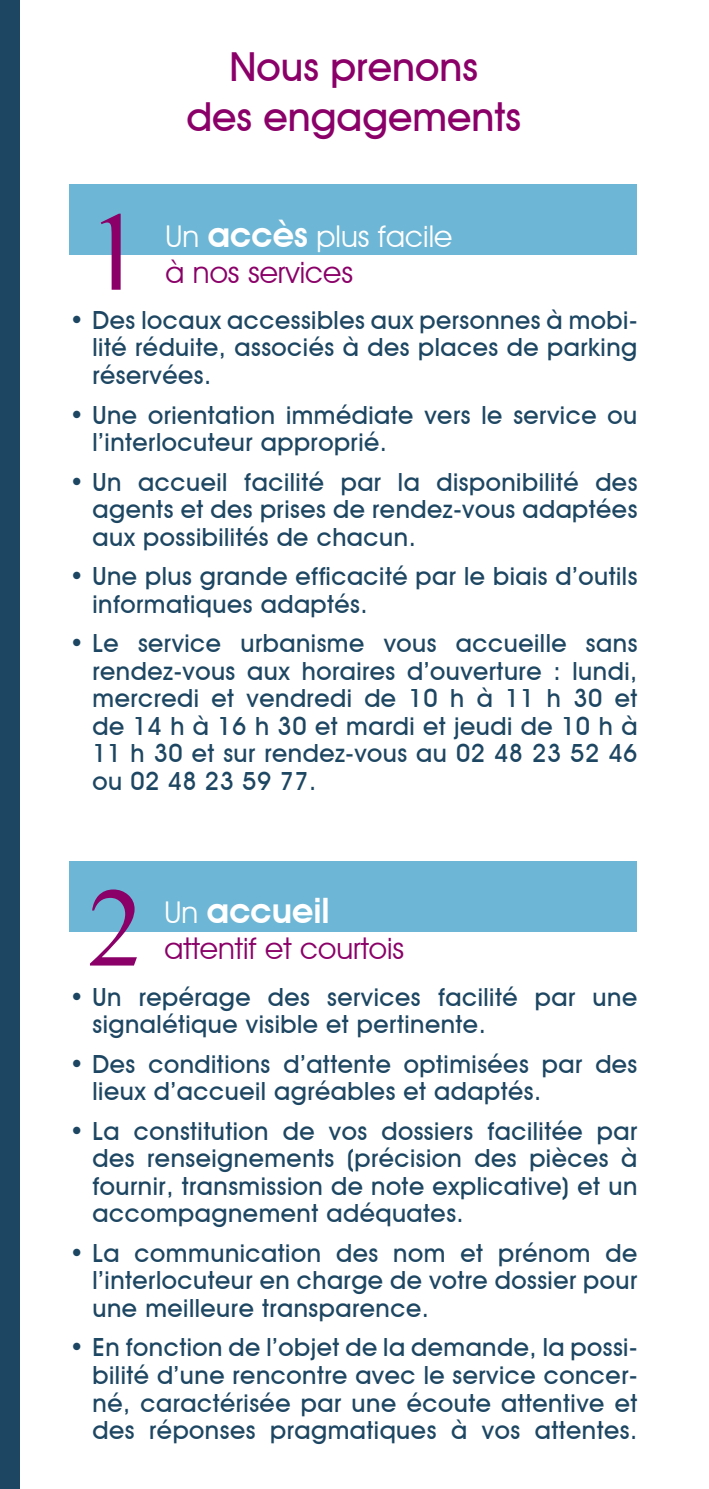
<style>
.page{position:relative;width:709px;height:1489px;background:#fff}
.page>*{position:absolute;margin:0;border:0;box-sizing:border-box;transform-origin:0 0}
.t1{font:112.5px "Times Sans Serif";color:#8a0068}
.t2{font:500 40px/50px "Avant Garde IT Cby BT";color:#8a0068;text-align:center}
.t3{font:600 35px "Avant Garde IT Cby BT";color:#fff}
.t4{font:30px "Avant Garde IT Cby BT";color:#8a0068}
.t5{font:30px "Avant Garde IT Cby BT";color:#fff}
.t6{font:500 25px/27.5px "Avant Garde IT Cby BT";letter-spacing:.02em;color:#1d4662;text-align:justify}
.s1{font-weight:600;font-size:35px}
.s2{font-weight:400;font-size:30px}
</style>
<div class="page">
<div style="left:0;top:0;width:20px;height:1488px;background:#1d4662"></div>
<div style="left:70px;top:184px;width:567px;height:71px;background:#6eb6d5"></div>
<div style="left:70px;top:861px;width:567px;height:70px;background:#6eb6d5"></div>
<h1 class="t1" style="left:88px;top:176px;width:58px">1</h1>
<h2 class="t2" style="left:186px;top:41px;width:336px">Nous prenons<br>des engagements</h2>
<p class="t5" style="left:165px;top:218px;width:288px">Un <span class="s1">accès</span> plus facile</p>
<p class="t4" style="left:165px;top:254px;width:189px">à nos services</p>
<p class="t6" style="left:92px;top:306px;width:546px;text-indent:-23px">• Des locaux accessibles aux personnes à mobi&shy;lité réduite, associés à des places de parking réservées.</p>
<p class="t6" style="left:92px;top:401px;width:546px;text-indent:-23px">• Une orientation immédiate vers le service ou l’interlocuteur approprié.</p>
<p class="t6" style="left:92px;top:468px;width:546px;text-indent:-23px">• Un accueil facilité par la disponibilité des agents et des prises de rendez-vous adaptées aux possibilités de chacun.</p>
<p class="t6" style="left:92px;top:562px;width:546px;text-indent:-23px">• Une plus grande efficacité par le biais d’outils informatiques adaptés.</p>
<p class="t6" style="left:92px;top:629px;width:546px;text-indent:-23px">• Le service urbanisme vous accueille sans rendez-vous aux horaires d’ouverture : lundi, mercredi et vendredi de 10 h à 11 h 30 et de 14 h à 16 h 30 et mardi et jeudi de 10 h à 11 h 30 et sur rendez-vous au 02 48 23 52 46 ou 02 48 23 59 77.</p>
<h1 class="t1" style="left:88px;top:852px;width:58px">2</h1>
<h3 class="t3" style="left:165px;top:889px;width:167px"><span class="s2">Un</span> accueil</h3>
<p class="t4" style="left:165px;top:930px;width:241px">attentif et courtois</p>
<p class="t6" style="left:92px;top:982px;width:546px;text-indent:-23px">• Un repérage des services facilité par une signalétique visible et pertinente.</p>
<p class="t6" style="left:92px;top:1049px;width:546px;text-indent:-23px">• Des conditions d’attente optimisées par des lieux d’accueil agréables et adaptés.</p>
<p class="t6" style="left:92px;top:1116px;width:546px;text-indent:-23px">• La constitution de vos dossiers facilitée par des renseignements (précision des pièces à fournir, transmission de note explicative) et un accompagnement adéquates.</p>
<p class="t6" style="left:92px;top:1238px;width:546px;text-indent:-23px">• La communication des nom et prénom de l’interlocuteur en charge de votre dossier pour une meilleure transparence.</p>
<p class="t6" style="left:92px;top:1333px;width:546px;text-indent:-23px">• En fonction de l’objet de la demande, la possi&shy;bilité d’une rencontre avec le service concer&shy;né, caractérisée par une écoute attentive et des réponses pragmatiques à vos attentes.</p>
</div>
